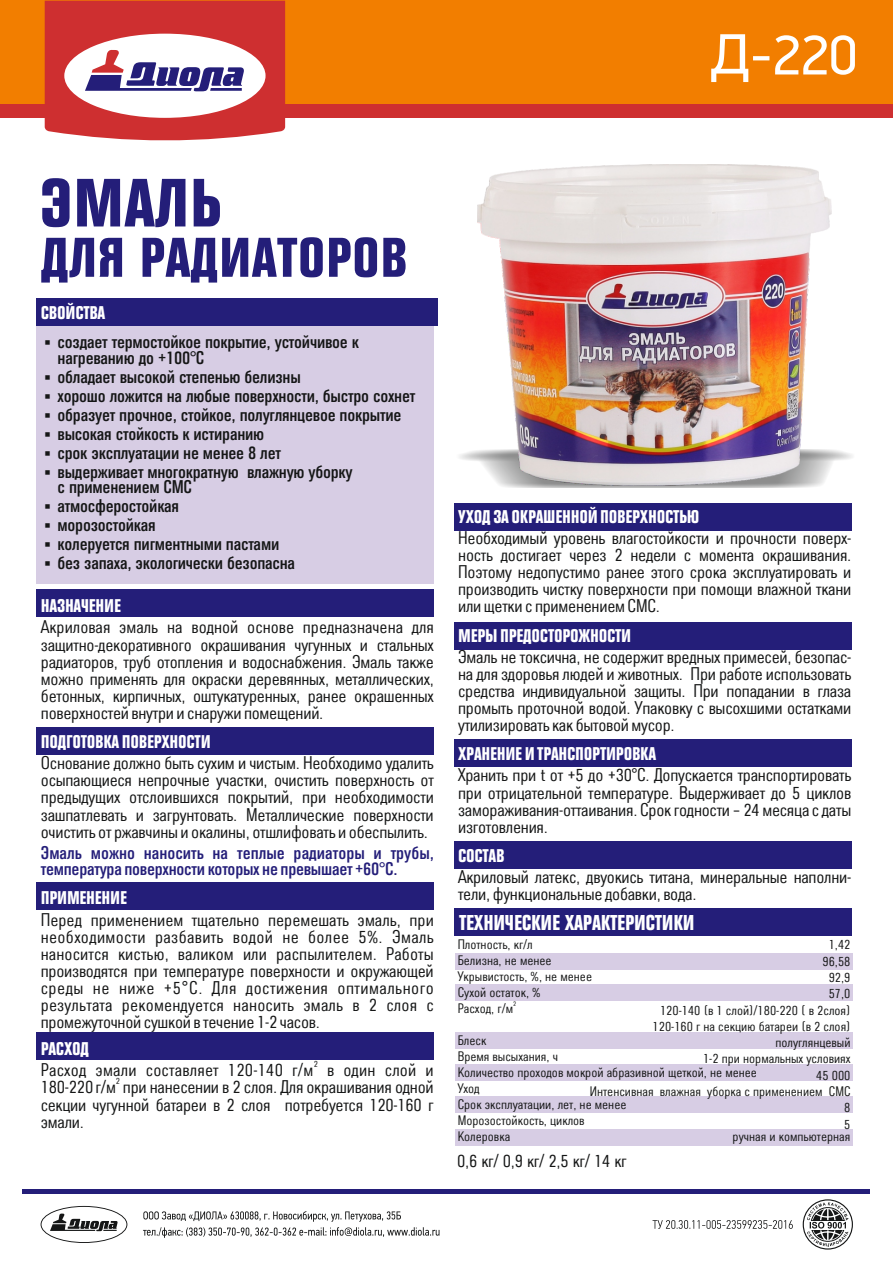
<style>
.page{position:relative;width:893px;height:1263px;background:#fff}
.page>*{position:absolute;margin:0;border:0;box-sizing:border-box;transform-origin:0 0}
.t1{font:66.6px "Goethe Titel";color:#241e79;scale:1.08 1}
.t2{font:56.25px "PF Din Display Pro";color:#fff}
.t3{font:54.6px "Goethe Titel";color:#241e79;scale:1.08 1}
.t4{font:21px "Goethe Titel";letter-spacing:-.015em;color:#fff}
.t5{font:300 18px/17.1px "Goethe Titel";letter-spacing:-.015em;color:#151616;text-align:justify}
.t6{font:500 18px/15.9px "Goethe Titel";letter-spacing:-.015em;color:#151616}
.t7{font:18px "Goethe Titel";letter-spacing:-.015em;color:#fff}
.t8{font:500 18px/16.6px "Goethe Titel";letter-spacing:-.015em;color:#241e79}
.t9{font:300 18px "Goethe Titel";letter-spacing:.01em;color:#151616}
.t10{font:300 13.5px/16.4px "Goethe Titel";color:#151616}
.t11{font:300 9px "Goethe Titel";color:#151616}
.t12{font:300 6.75px "Goethe Titel";color:#151616}
.s1{font-family:"Arial";font-weight:400}
</style>
<div class="page">
<div style="left:36px;top:326px;width:398px;height:257px;background:#d7cde4"></div>
<div style="left:455px;top:1129px;width:398px;height:16px;background:#d7cde4"></div>
<div style="left:455px;top:1096px;width:398px;height:17px;background:#d7cde4"></div>
<div style="left:455px;top:1064px;width:398px;height:16px;background:#d7cde4"></div>
<div style="left:455px;top:1032px;width:398px;height:16px;background:#d7cde4"></div>
<div style="left:455px;top:984px;width:398px;height:17px;background:#d7cde4"></div>
<div style="left:455px;top:953px;width:398px;height:16px;background:#d7cde4"></div>
<div style="left:454px;top:841px;width:397px;height:28px;background:#241e79"></div>
<div style="left:454px;top:739px;width:397px;height:27px;background:#241e79"></div>
<div style="left:36px;top:1032px;width:398px;height:28px;background:#241e79"></div>
<div style="left:36px;top:727px;width:398px;height:27px;background:#241e79"></div>
<div style="left:454px;top:622px;width:397px;height:28px;background:#241e79"></div>
<div style="left:36px;top:298px;width:402px;height:28px;background:#241e79"></div>
<div style="left:36px;top:589px;width:398px;height:28px;background:#241e79"></div>
<div style="left:36px;top:882px;width:398px;height:28px;background:#241e79"></div>
<div style="left:454px;top:503px;width:397px;height:28px;background:#241e79"></div>
<svg style="left:459px;top:450px;width:394px;height:38px"></svg>
<img style="left:478px;top:165px;width:354px;height:320px">
<div style="left:0;top:0;width:893px;height:106px;background:#f27e00"></div>
<div style="left:0;top:104px;width:893px;height:14px;background:#ce2f30"></div>
<svg style="left:711px;top:34px;width:58px;height:48px"></svg>
<svg style="left:45px;top:1px;width:240px;height:140px"></svg>
<div style="left:455px;top:908px;width:397px;height:28px;background:#241e79"></div>
<svg style="left:652px;top:1220px;width:141px;height:9px"></svg>
<div style="left:22px;top:1189px;width:847px;height:5px;background:#241e79"></div>
<svg style="left:143px;top:1211px;width:296px;height:27px"></svg>
<svg style="left:41px;top:1206px;width:86px;height:37px"></svg>
<div style="left:803px;top:1199px;width:50px;height:50px;border:1px solid #151616;border-radius:50%"></div>
<svg style="left:807px;top:1202px;width:41px;height:45px"></svg>
<h2 class="t2" style="left:773px;top:32px;width:86px">220</h2>
<h1 class="t1" style="left:40px;top:171px;width:170px">ЭМАЛЬ</h1>
<h3 class="t3" style="left:41px;top:231px;width:341px">ДЛЯ РАДИАТОРОВ</h3>
<p class="t7" style="left:41px;top:304px;width:66px">СВОЙСТВА</p>
<p class="t6" style="left:58px;top:336px;width:303px;text-indent:-13px">▪ создает термостойкое покрытие, устойчивое к нагреванию до +100°С</p>
<p class="t6" style="left:44px;top:371px;width:258px">▪ обладает высокой степенью белизны</p>
<p class="t6" style="left:44px;top:389px;width:373px">▪ хорошо ложится на любые поверхности, быстро сохнет</p>
<p class="t6" style="left:44px;top:408px;width:359px">▪ образует прочное, стойкое, полуглянцевое покрытие</p>
<p class="t6" style="left:44px;top:427px;width:222px">▪ высокая стойкость к истиранию</p>
<p class="t6" style="left:44px;top:446px;width:238px">▪ срок эксплуатации не менее 8 лет</p>
<p class="t6" style="left:58px;top:465px;width:297px;text-indent:-13px">▪ выдерживает многократную влажную уборку с применением СМС</p>
<p class="t6" style="left:44px;top:500px;width:137px">▪ атмосферостойкая</p>
<p class="t6" style="left:44px;top:519px;width:113px">▪ морозостойкая</p>
<p class="t6" style="left:44px;top:538px;width:237px">▪ колеруется пигментными пастами</p>
<p class="t6" style="left:44px;top:557px;width:252px">▪ без запаха, экологически безопасна</p>
<p class="t7" style="left:41px;top:597px;width:82px">НАЗНАЧЕНИЕ</p>
<p class="t5" style="left:41px;top:620px;width:395px">Акриловая эмаль на водной основе предназначена для защитно-декоративного окрашивания чугунных и стальных радиаторов, труб отопления и водоснабжения. Эмаль также можно применять для окраски деревянных, металлических, бетонных, кирпичных, оштукатуренных, ранее окрашенных поверхностей внутри и снаружи помещений.</p>
<p class="t7" style="left:41px;top:733px;width:171px">ПОДГОТОВКА ПОВЕРХНОСТИ</p>
<p class="t5" style="left:41px;top:756px;width:394px">Основание должно быть сухим и чистым. Необходимо удалить осыпающиеся непрочные участки, очистить поверхность от предыдущих отслоившихся покрытий, при необходимости зашпатлевать и загрунтовать. Металлические поверхности очистить от ржавчины и окалины, отшлифовать и обеспылить.</p>
<p class="t8" style="left:41px;top:846px;width:395px">Эмаль можно наносить на теплые радиаторы и трубы, температура поверхности которых не превышает +60°С.</p>
<p class="t7" style="left:41px;top:889px;width:88px">ПРИМЕНЕНИЕ</p>
<p class="t5" style="left:41px;top:912px;width:395px">Перед применением тщательно перемешать эмаль, при необходимости разбавить водой не более 5%. Эмаль наносится кистью, валиком или распылителем. Работы производятся при температуре поверхности и окружающей среды не ниже +5<span class="s1">°</span>С. Для достижения оптимального результата рекомендуется наносить эмаль в 2 слоя с промежуточной сушкой в течение 1-2 часов.</p>
<p class="t7" style="left:41px;top:1040px;width:50px">РАСХОД</p>
<p class="t11" style="left:314px;top:1061px;width:6px">2</p>
<p class="t9" style="left:41px;top:1063px;width:394px">Расход эмали составляет 120-140 г/м в один слой и</p>
<p class="t11" style="left:116px;top:1078px;width:6px">2</p>
<p class="t5" style="left:41px;top:1080px;width:394px">180-220 г/м при нанесении в 2 слоя. Для окрашивания одной секции чугунной батареи в 2 слоя потребуется 120-160 г эмали.</p>
<p class="t7" style="left:458px;top:508px;width:243px">УХОД ЗА ОКРАШЕННОЙ ПОВЕРХНОСТЬЮ</p>
<p class="t5" style="left:458px;top:531px;width:395px">Необходимый уровень влагостойкости и прочности поверх&shy;ность достигает через 2 недели с момента окрашивания.<br>Поэтому недопустимо ранее этого срока эксплуатировать и производить чистку поверхности при помощи влажной ткани или щетки с применением СМС.</p>
<p class="t7" style="left:458px;top:626px;width:175px">МЕРЫ ПРЕДОСТОРОЖНОСТИ</p>
<p class="t5" style="left:458px;top:650px;width:395px">Эмаль не токсична, не содержит вредных примесей, безопас&shy;на для здоровья людей и животных. При работе использовать средства индивидуальной защиты. При попадании в глаза промыть проточной водой. Упаковку с высохшими остатками утилизировать как бытовой мусор.</p>
<p class="t7" style="left:458px;top:745px;width:199px">ХРАНЕНИЕ И ТРАНСПОРТИРОВКА</p>
<p class="t5" style="left:458px;top:768px;width:395px">Хранить при t от +5 до +30°С. Допускается транспортировать при отрицательной температуре. Выдерживает до 5 циклов замораживания-оттаивания. Срок годности – 24 месяца с даты изготовления.</p>
<p class="t7" style="left:458px;top:847px;width:48px">СОСТАВ</p>
<p class="t5" style="left:458px;top:870px;width:395px">Акриловый латекс, двуокись титана, минеральные наполни&shy;тели, функциональные добавки, вода.</p>
<p class="t4" style="left:459px;top:912px;width:237px">ТЕХНИЧЕСКИЕ ХАРАКТЕРИСТИКИ</p>
<p class="t10" style="left:590px;top:938px;width:262px;text-align:right">1,42<br>96,58<br>92,9<br>57,0<br>120-140 (в 1 слой)/180-220 ( в 2слоя)<br>120-160 г на секцию батареи (в 2 слоя) полуглянцевый<br>1-2 при нормальных условиях<br>45 000<br>Интенсивная влажная уборка с применением СМС<br>8<br>5</p>
<p class="t10" style="left:458px;top:938px;width:136px">Плотность, кг/л<br>Белизна, не менее<br>Укрывистость, %, не менее<br>Сухой остаток, %</p>
<p class="t12" style="left:513px;top:1001px;width:5px">2</p>
<p class="t10" style="left:458px;top:1001px;width:57px">Расход, г/м</p>
<p class="t10" style="left:458px;top:1034px;width:301px">Блеск<br>Время высыхания, ч<br>Количество проходов мокрой абразивной щеткой, не менее<br>Уход<br>Срок эксплуатации, лет, не менее<br>Морозостойкость, циклов<br>Колеровка</p>
<p class="t10" style="left:733px;top:1129px;width:119px">ручная и компьютерная</p>
<p class="t5" style="left:457px;top:1154px;width:171px">0,6 кг/ 0,9 кг/ 2,5 кг/ 14 кг</p>
</div>
